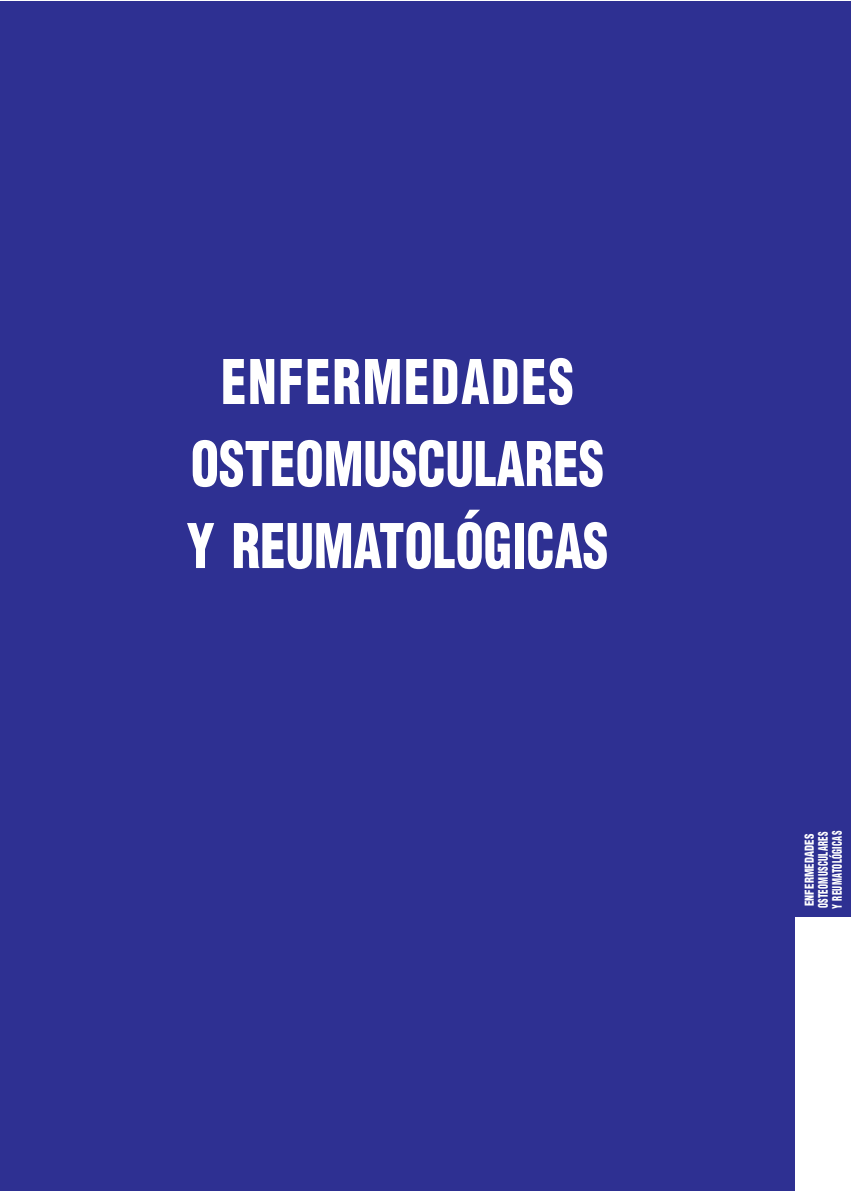
<style>
.page{position:relative;width:851px;height:1191px;background:#fff}
.page>*{position:absolute;margin:0;border:0;box-sizing:border-box;transform-origin:0 0}
.t1{font:900 condensed 60px/82px "Helvetica";color:#fff;text-align:center;scale:.85 1}
.t2{font:900 condensed 12.8px/14px "Helvetica";letter-spacing:.035em;color:#fff;scale:.7 1}
.t3{font:900 condensed 12px "Helvetica";letter-spacing:.015em;color:#fff;scale:.9 1}
</style>
<div class="page">
<hr style="left:0;top:35px;width:1px;height:36px;background:#828cc4">
<hr style="left:0;top:77px;width:1px;height:82px;background:#2e3092">
<hr style="left:0;top:71px;width:1px;height:82px;background:#203a7b">
<div style="left:1px;top:1px;width:850px;height:1190px;background:#2e3092"></div>
<div style="left:795px;top:917px;width:56px;height:91px;background:#fff"></div>
<div style="left:795px;top:1008px;width:56px;height:92px;background:#fff"></div>
<div style="left:795px;top:1100px;width:56px;height:91px;background:#fff"></div>
<p class="t1" style="left:186px;top:346px;width:498px">ENFERMEDADES<br>OSTEOMUSCULARES<br>Y REUMATOLÓGICAS</p>
<p class="t3" style="left:805px;top:906px;width:82px;rotate:-90deg">ENFERMEDADES</p>
<p class="t2" style="left:817px;top:909px;width:113px;rotate:-90deg">OSTEOMUSCULARES<br>Y REUMATOLÓGICAS</p>
</div>
